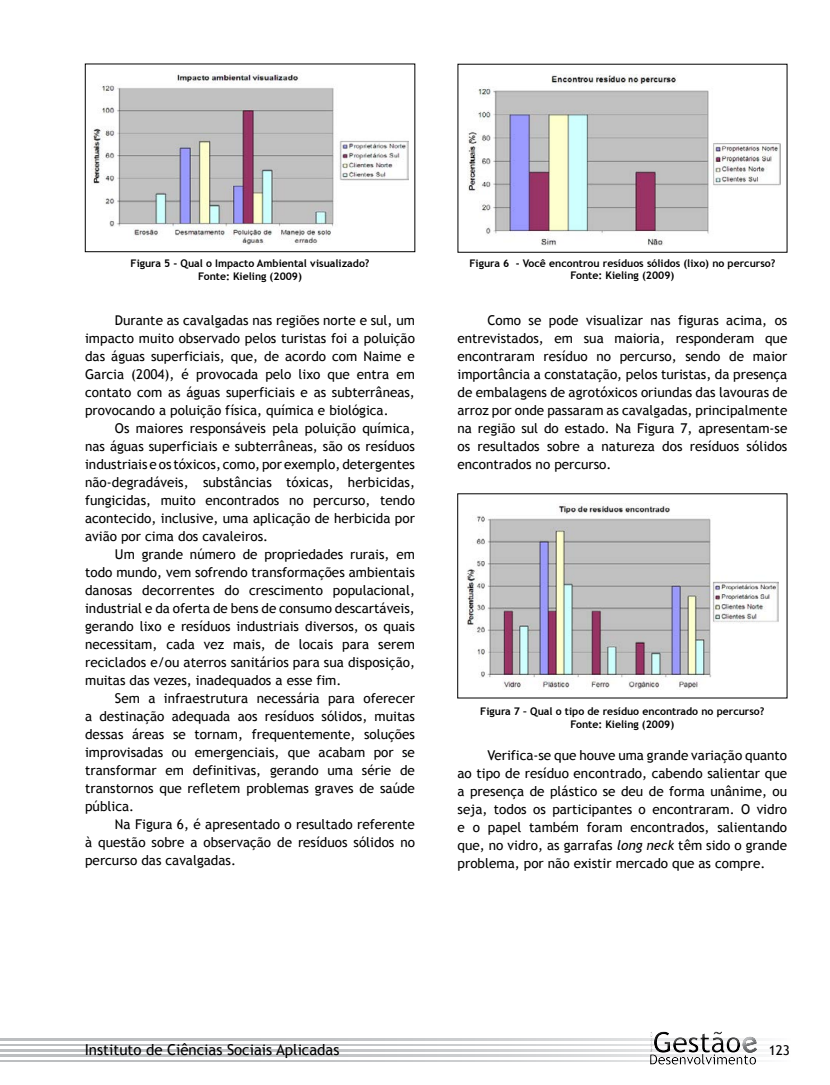
<style>
.page{position:relative;width:830px;height:1085px;background:#fff}
.page>*{position:absolute;margin:0;border:0;box-sizing:border-box;transform-origin:0 0}
.t1{font:15px "Trebuchet MS";color:#000}
.t2{font:13.5px/18px "Trebuchet MS";color:#000;text-align:justify}
.t3{font:700 10.5px/12.6px "Trebuchet MS";color:#000;text-align:center}
.s1{font-style:italic}
</style>
<div class="page">
<svg style="left:0;top:1060px;width:638px;height:1px"></svg>
<svg style="left:0;top:1054px;width:638px;height:2px"></svg>
<svg style="left:0;top:1049px;width:638px;height:1px"></svg>
<svg style="left:0;top:1044px;width:638px;height:1px"></svg>
<svg style="left:0;top:1038px;width:638px;height:2px"></svg>
<div style="left:642px;top:1023px;width:124px;height:45px;background:#000;opacity:.75"></div>
<img style="left:91px;top:72px;width:317px;height:173px">
<div style="left:85px;top:64px;width:330px;height:188px;border:1px solid #000"></div>
<img style="left:467px;top:75px;width:313px;height:171px">
<img style="left:466px;top:504px;width:312px;height:185px">
<svg style="left:649px;top:1031px;width:109px;height:33px"></svg>
<p class="t3" style="left:130px;top:257px;width:240px">Figura 5 - Qual o Impacto Ambiental visualizado?<br>Fonte: Kieling (2009)</p>
<p class="t3" style="left:469px;top:257px;width:307px">Figura 6 - Você encontrou resíduos sólidos (lixo) no percurso?<br>Fonte: Kieling (2009)</p>
<p class="t2" style="left:85px;top:311px;width:331px;text-indent:30px">Durante as cavalgadas nas regiões norte e sul, um impacto muito observado pelos turistas foi a poluição das águas superficiais, que, de acordo com Naime e Garcia (2004), é provocada pelo lixo que entra em contato com as águas superficiais e as subterrâneas, provocando a poluição física, química e biológica.</p>
<p class="t2" style="left:85px;top:419px;width:331px;text-indent:30px">Os maiores responsáveis pela poluição química, nas águas superficiais e subterrâneas, são os resíduos industriais e os tóxicos, como, por exemplo, detergentes não-degradáveis, substâncias tóxicas, herbicidas, fungicidas, muito encontrados no percurso, tendo acontecido, inclusive, uma aplicação de herbicida por avião por cima dos cavaleiros.</p>
<p class="t2" style="left:85px;top:545px;width:331px;text-indent:30px">Um grande número de propriedades rurais, em todo mundo, vem sofrendo transformações ambientais danosas decorrentes do crescimento populacional, industrial e da oferta de bens de consumo descartáveis, gerando lixo e resíduos industriais diversos, os quais necessitam, cada vez mais, de locais para serem reciclados e/ou aterros sanitários para sua disposição, muitas das vezes, inadequados a esse fim.</p>
<p class="t2" style="left:85px;top:689px;width:331px;text-indent:30px">Sem a infraestrutura necessária para oferecer a destinação adequada aos resíduos sólidos, muitas dessas áreas se tornam, frequentemente, soluções improvisadas ou emergenciais, que acabam por se transformar em definitivas, gerando uma série de transtornos que refletem problemas graves de saúde pública.</p>
<p class="t2" style="left:85px;top:815px;width:331px;text-indent:30px">Na Figura 6, é apresentado o resultado referente à questão sobre a observação de resíduos sólidos no percurso das cavalgadas.</p>
<p class="t2" style="left:457px;top:311px;width:331px;text-indent:30px">Como se pode visualizar nas figuras acima, os entrevistados, em sua maioria, responderam que encontraram resíduo no percurso, sendo de maior importância a constatação, pelos turistas, da presença de embalagens de agrotóxicos oriundas das lavouras de arroz por onde passaram as cavalgadas, principalmente na região sul do estado. Na Figura 7, apresentam-se os resultados sobre a natureza dos resíduos sólidos encontrados no percurso.</p>
<p class="t3" style="left:480px;top:704px;width:285px">Figura 7 – Qual o tipo de resíduo encontrado no percurso?<br>Fonte: Kieling (2009)</p>
<p class="t2" style="left:457px;top:746px;width:331px;text-indent:30px">Verifica-se que houve uma grande variação quanto ao tipo de resíduo encontrado, cabendo salientar que a presença de plástico se deu de forma unânime, ou seja, todos os participantes o encontraram. O vidro e o papel também foram encontrados, salientando que, no vidro, as garrafas <span class="s1">long neck</span> têm sido o grande problema, por não existir mercado que as compre.</p>
<p class="t1" style="left:85px;top:1040px;width:256px">Instituto de Ciências Sociais Aplicadas</p>
<p class="t2" style="left:768px;top:1040px;width:23px">123</p>
</div>
